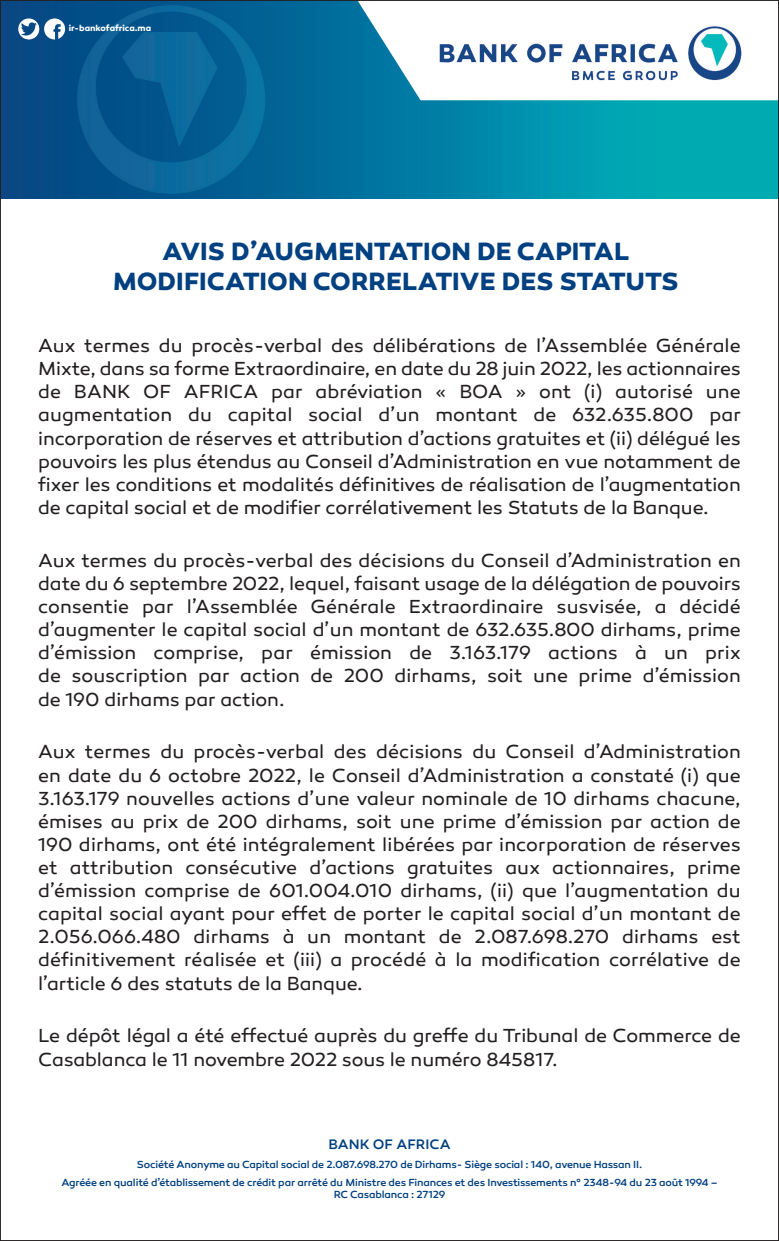
<style>
.page{position:relative;width:779px;height:1241px;background:#fff}
.page>*{position:absolute;margin:0;border:0;box-sizing:border-box;transform-origin:0 0}
.t1{font:700 25.38px/30.4px "Canaro";letter-spacing:.005em;color:#014081;text-align:center}
.t2{font:19.25px/23.1px "Canaro";letter-spacing:-.005em;color:#231f20;text-align:justify}
.t3{font:500 14px "Canaro";letter-spacing:.01em;color:#014081}
.t4{font:500 10.5px/17.5px "Canaro";letter-spacing:-.015em;color:#014081;text-align:center}
.t5{font:700 8.75px "Canaro";color:#fff}
</style>
<div class="page">
<img style="left:2px;top:2px;width:775px;height:196px">
<svg style="left:357px;top:2px;width:420px;height:98px"></svg>
<svg style="left:18px;top:18px;width:47px;height:21px"></svg>
<img style="left:434px;top:23px;width:311px;height:69px">
<p class="t5" style="left:69px;top:25px;width:84px">ir-bankofafrica.ma</p>
<h1 class="t1" style="left:113px;top:238px;width:567px">AVIS D’AUGMENTATION DE CAPITAL<br>MODIFICATION CORRELATIVE DES STATUTS</h1>
<p class="t2" style="left:38px;top:336px;width:704px">Aux termes du procès-verbal des délibérations de l’Assemblée Générale Mixte, dans sa forme Extraordinaire, en date du 28 juin 2022, les actionnaires de BANK OF AFRICA par abréviation « BOA » ont (i) autorisé une augmentation du capital social d’un montant de 632.635.800 par incorporation de réserves et attribution d’actions gratuites et (ii) délégué les pouvoirs les plus étendus au Conseil d’Administration en vue notamment de fixer les conditions et modalités définitives de réalisation de l’augmentation de capital social et de modifier corrélativement les Statuts de la Banque.</p>
<p class="t2" style="left:38px;top:551px;width:704px">Aux termes du procès-verbal des décisions du Conseil d’Administration en date du 6 septembre 2022, lequel, faisant usage de la délégation de pouvoirs consentie par l’Assemblée Générale Extraordinaire susvisée, a décidé d’augmenter le capital social d’un montant de 632.635.800 dirhams, prime d’émission comprise, par émission de 3.163.179 actions à un prix de souscription par action de 200 dirhams, soit une prime d’émission de 190 dirhams par action.</p>
<p class="t2" style="left:38px;top:742px;width:704px">Aux termes du procès-verbal des décisions du Conseil d’Administration en date du 6 octobre 2022, le Conseil d’Administration a constaté (i) que 3.163.179 nouvelles actions d’une valeur nominale de 10 dirhams chacune, émises au prix de 200 dirhams, soit une prime d’émission par action de 190 dirhams, ont été intégralement libérées par incorporation de réserves et attribution consécutive d’actions gratuites aux actionnaires, prime d’émission comprise de 601.004.010 dirhams, (ii) que l’augmentation du capital social ayant pour effet de porter le capital social d’un montant de 2.056.066.480 dirhams à un montant de 2.087.698.270 dirhams est définitivement réalisée et (iii) a procédé à la modification corrélative de l’article 6 des statuts de la Banque.</p>
<p class="t2" style="left:38px;top:1026px;width:704px">Le dépôt légal a été effectué auprès du greffe du Tribunal de Commerce de<br>Casablanca le 11 novembre 2022 sous le numéro 845817.</p>
<p class="t3" style="left:328px;top:1139px;width:124px">BANK OF AFRICA</p>
<p class="t4" style="left:61px;top:1156px;width:658px">Société Anonyme au Capital social de 2.087.698.270 de Dirhams- Siège social : 140, avenue Hassan II.<br>Agréée en qualité d’établissement de crédit par arrêté du Ministre des Finances et des Investissements n° 2348-94 du 23 août 1994 –</p>
<p class="t4" style="left:334px;top:1186px;width:113px">RC Casablanca : 27129</p>
</div>
